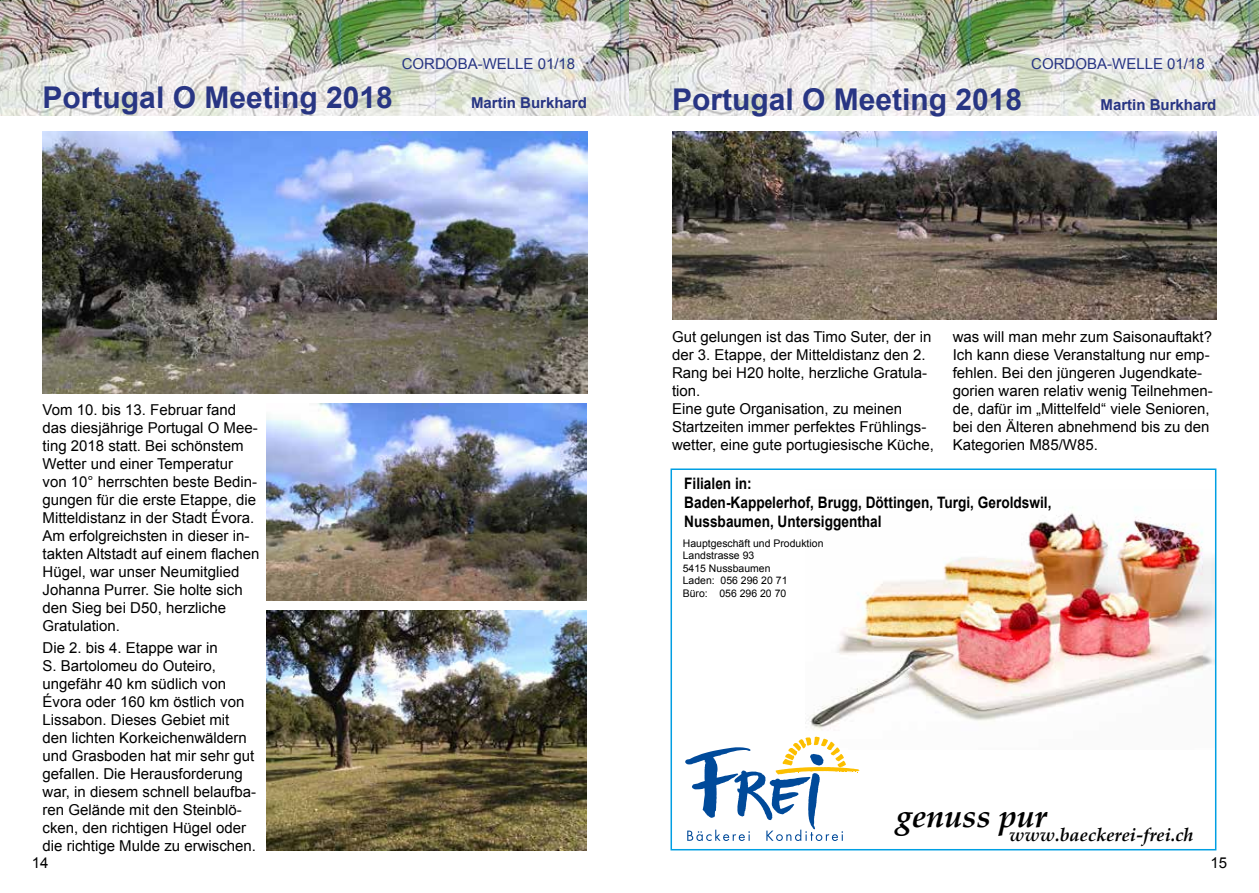
<style>
.page{position:relative;width:1259px;height:893px;background:#fff}
.page>*{position:absolute;margin:0;border:0;box-sizing:border-box;transform-origin:0 0}
.t1{font:italic 700 32.1px "Palatino Linotype";color:#000}
.t2{font:700 30px "Arial";color:#283583}
.t3{font:italic 700 18.45px "Palatino Linotype";color:#000}
.t4{font:700 15.75px/18.9px "Arial";color:#000;scale:.86 1}
.t5{font:15px/18px "Arial";color:#000}
.t6{font:15px "Arial";color:#283583}
.t7{font:700 15px "Arial";color:#283583}
.t8{font:10.5px/12.6px "Arial";color:#000}
</style>
<div class="page">
<img style="left:0;top:0;width:1259px;height:116px">
<img style="left:808px;top:507px;width:405px;height:230px">
<svg style="left:685px;top:737px;width:175px;height:104px"></svg>
<div style="left:670px;top:468px;width:546px;height:382px;border:2px solid #009fe3"></div>
<img style="left:266px;top:404px;width:321px;height:196px">
<img style="left:43px;top:132px;width:544px;height:261px">
<img style="left:672px;top:132px;width:544px;height:188px">
<img style="left:266px;top:610px;width:321px;height:240px">
<p class="t6" style="left:402px;top:54px;width:175px">CORDOBA-WELLE 01/18</p>
<p class="t6" style="left:1031px;top:54px;width:175px">CORDOBA-WELLE 01/18</p>
<h2 class="t2" style="left:43px;top:77px;width:352px">Portugal O Meeting 2018</h2>
<p class="t7" style="left:471px;top:93px;width:117px">Martin Burkhard</p>
<h2 class="t2" style="left:672px;top:79px;width:352px">Portugal O Meeting 2018</h2>
<p class="t7" style="left:1100px;top:94px;width:117px">Martin Burkhard</p>
<p class="t5" style="left:43px;top:400px;width:218px">Vom 10. bis 13. Februar fand das diesjährige Portugal O Mee&shy;ting 2018 statt. Bei schönstem<br>Wetter und einer Temperatur von 10° herrschten beste Bedin&shy;gungen für die erste Etappe, die<br>Mitteldistanz in der Stadt Évora.<br>Am erfolgreichsten in dieser in&shy;takten Altstadt auf einem flachen<br>Hügel, war unser Neumitglied<br>Johanna Purrer. Sie holte sich den Sieg bei D50, herzliche<br>Gratulation.</p>
<p class="t5" style="left:43px;top:639px;width:215px">Die 2. bis 4. Etappe war in<br>S. Bartolomeu do Outeiro, ungefähr 40 km südlich von<br>Évora oder 160 km östlich von<br>Lissabon. Dieses Gebiet mit den lichten Korkeichenwäldern und Grasboden hat mir sehr gut gefallen. Die Herausforderung war, in diesem schnell belaufba&shy;ren Gelände mit den Steinblö&shy;cken, den richtigen Hügel oder die richtige Mulde zu erwischen.</p>
<p class="t5" style="left:672px;top:327px;width:263px">Gut gelungen ist das Timo Suter, der in der 3. Etappe, der Mitteldistanz den 2.<br>Rang bei H20 holte, herzliche Gratula&shy;tion.<br>Eine gute Organisation, zu meinen Startzeiten immer perfektes Frühlings&shy;wetter, eine gute portugiesische Küche,</p>
<p class="t5" style="left:952px;top:327px;width:261px">was will man mehr zum Saisonauftakt?<br>Ich kann diese Veranstaltung nur emp&shy;fehlen. Bei den jüngeren Jugendkate&shy;gorien waren relativ wenig Teilnehmen&shy;de, dafür im „Mittelfeld“ viele Senioren, bei den Älteren abnehmend bis zu den Kategorien M85/W85.</p>
<p class="t4" style="left:684px;top:474px;width:428px">Filialen in:<br>Baden-Kappelerhof, Brugg, Döttingen, Turgi, Geroldswil,<br>Nussbaumen, Untersiggenthal</p>
<p class="t8" style="left:683px;top:537px;width:142px">Hauptgeschäft und Produktion<br>Landstrasse 93<br>5415 Nussbaumen<br>Laden: 056 296 20 71<br>Büro: 056 296 20 70</p>
<h1 class="t1" style="left:896px;top:793px;width:152px">genuss pur</h1>
<p class="t3" style="left:1009px;top:821px;width:186px">www.baeckerei-frei.ch</p>
<p class="t5" style="left:32px;top:854px;width:18px">14</p>
<p class="t5" style="left:1210px;top:854px;width:18px">15</p>
</div>
